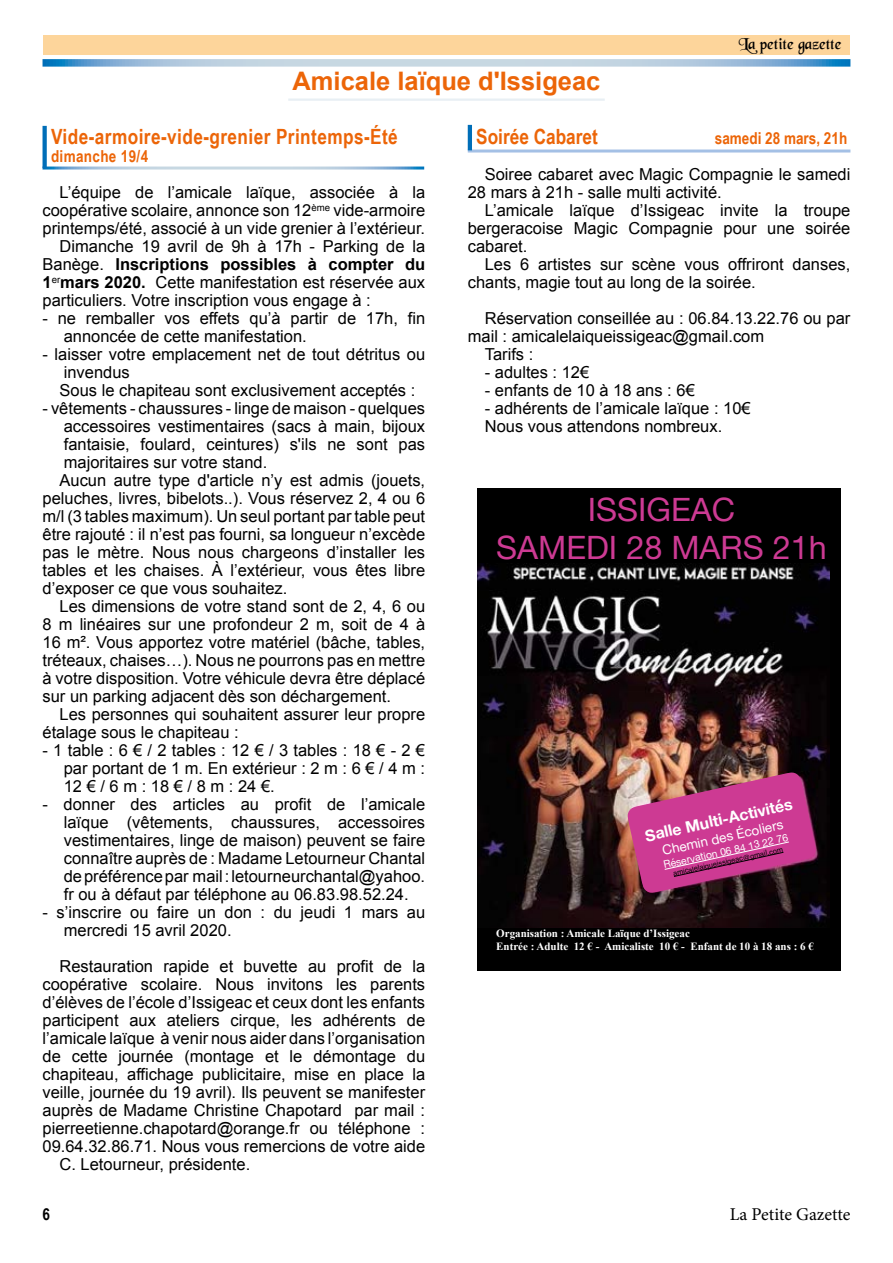
<style>
.page{position:relative;width:893px;height:1263px;background:#fff}
.page>*{position:absolute;margin:0;border:0;box-sizing:border-box;transform-origin:0 0}
.t1{font:32.4px/37.8px "Helvetica Neue";color:#cd3a93;text-align:center}
.Titre_étendu_couleur{font:700 25.5px "Arial";color:#ec6508}
.Intertitre_2_lignes{font:700 21px "Arial Narrow";letter-spacing:.02em;color:#ec6508}
.Intertitre_1_ligne_c{font:700 21px "Arial Narrow";color:#ec6508}
.t2{font:18px "Minion Pro";color:#000}
.Texte{font:16.5px/18px "Arial";color:#000;text-align:justify}
.Liste{font:16.5px/18px "Arial";color:#000}
.Intertitre_1_ligne_c-2{font:700 16.5px "Arial Narrow";color:#ec6508}
.t3{font:16.5px "Black Chancery";color:#000}
.Intertitre_2_lignes-2{font:700 16.5px "Arial Narrow";letter-spacing:.02em;color:#ec6508}
.t4{font:700 16.5px "Arial Narrow";color:#000}
.t5{font:700 15.9px "Helvetica Neue";color:#fff}
.t6{font:13.5px "Helvetica Neue";color:#fff}
.t7{font:700 10.95px/12.9px "Times New Roman";color:#fff}
.t8{font:10.35px "Helvetica Neue";color:#fff}
.t9{font:7.35px "Helvetica";color:#000}
.s1{font-weight:700}
</style>
<div class="page">
<div style="left:43px;top:35px;width:807px;height:20px;background:#fdd59b"></div>
<svg style="left:43px;top:59px;width:807px;height:8px;background:#a9c7dd"></svg>
<hr style="left:288px;top:99px;width:317px;height:2px;background:#e8eff4">
<svg style="left:43px;top:126px;width:4px;height:42px"></svg>
<hr style="left:468px;top:150px;width:382px;height:3px;background:#a4c0e5">
<hr style="left:468px;top:125px;width:4px;height:25px;background:#006eb8">
<div style="left:477px;top:488px;width:364px;height:482px;background:#000"></div>
<img style="left:477px;top:564px;width:353px;height:363px">
<img style="left:627px;top:772px;width:189px;height:121px">
<p class="t3" style="left:739px;top:35px;width:104px">La petite gazette</p>
<p class="Titre_étendu_couleur" style="left:292px;top:64px;width:309px">Amicale laïque d'Issigeac</p>
<p class="Intertitre_2_lignes" style="left:51px;top:121px;width:348px">Vide-armoire-vide-grenier Printemps-Été</p>
<p class="Intertitre_2_lignes-2" style="left:51px;top:144px;width:99px">dimanche 19/4</p>
<p class="Texte" style="left:43px;top:183px;width:384px;text-indent:17px">L’équipe de l’amicale laïque, associée à la coopérative scolaire, annonce son 12<sup>ème</sup> vide-armoire printemps/été, associé à un vide grenier à l’extérieur.</p>
<p class="Texte" style="left:43px;top:237px;width:384px;text-indent:17px">Dimanche 19 avril de 9h à 17h - Parking de la Banège. <span class="s1">Inscriptions possibles à compter du 1</span><sup>er</sup><span class="s1">mars 2020.</span> Cette manifestation est réservée aux particuliers. Votre inscription vous engage à :</p>
<p class="Liste" style="left:64px;top:309px;width:363px;text-indent:-21px">- ne remballer vos effets qu’à partir de 17h, fin annoncée de cette manifestation.</p>
<p class="Liste" style="left:64px;top:345px;width:363px;text-indent:-21px">- laisser votre emplacement net de tout détritus ou invendus</p>
<p class="Texte" style="left:60px;top:381px;width:357px">Sous le chapiteau sont exclusivement acceptés :</p>
<p class="Liste" style="left:64px;top:399px;width:363px;text-align:justify;text-indent:-21px">- vêtements - chaussures - linge de maison - quelques accessoires vestimentaires (sacs à main, bijoux fantaisie, foulard, ceintures) s'ils ne sont pas majoritaires sur votre stand.</p>
<p class="Texte" style="left:43px;top:471px;width:384px;text-indent:17px">Aucun autre type d'article n’y est admis (jouets, peluches, livres, bibelots..). Vous réservez 2, 4 ou 6 m/l (3 tables maximum). Un seul portant par table peut être rajouté : il n’est pas fourni, sa longueur n’excède pas le mètre. Nous nous chargeons d’installer les tables et les chaises. À l’extérieur, vous êtes libre d’exposer ce que vous souhaitez.</p>
<p class="Texte" style="left:43px;top:597px;width:384px;text-indent:17px">Les dimensions de votre stand sont de 2, 4, 6 ou 8 m linéaires sur une profondeur 2 m, soit de 4 à 16 m². Vous apportez votre matériel (bâche, tables, tréteaux, chaises…). Nous ne pourrons pas en mettre à votre disposition. Votre véhicule devra être déplacé sur un parking adjacent dès son déchargement.</p>
<p class="Texte" style="left:43px;top:705px;width:384px;text-indent:17px">Les personnes qui souhaitent assurer leur propre étalage sous le chapiteau :</p>
<p class="Liste" style="left:64px;top:741px;width:363px;text-align:justify;text-indent:-21px">- 1 table : 6 € / 2 tables : 12 € / 3 tables : 18 € - 2 € par portant de 1 m. En extérieur : 2 m : 6 € / 4 m :<br>12 € / 6 m : 18 € / 8 m : 24 €.</p>
<p class="Liste" style="left:64px;top:795px;width:363px;text-align:justify;text-indent:-21px">- donner des articles au profit de l’amicale laïque (vêtements, chaussures, accessoires vestimentaires, linge de maison) peuvent se faire connaître auprès de : Madame Letourneur Chantal de préférence par mail : letourneurchantal@yahoo. fr ou à défaut par téléphone au 06.83.98.52.24.</p>
<p class="Liste" style="left:64px;top:903px;width:363px;text-indent:-21px">- s’inscrire ou faire un don : du jeudi 1 mars au mercredi 15 avril 2020.</p>
<p class="Texte" style="left:43px;top:957px;width:384px;text-indent:17px">Restauration rapide et buvette au profit de la coopérative scolaire. Nous invitons les parents d’élèves de l’école d’Issigeac et ceux dont les enfants participent aux ateliers cirque, les adhérents de l’amicale laïque à venir nous aider dans l’organisation de cette journée (montage et le démontage du chapiteau, affichage publicitaire, mise en place la veille, journée du 19 avril). Ils peuvent se manifester auprès de Madame Christine Chapotard par mail : pierreetienne.chapotard@orange.fr ou téléphone :<br>09.64.32.86.71. Nous vous remercions de votre aide</p>
<p class="Texte" style="left:60px;top:1155px;width:192px">C. Letourneur, présidente.</p>
<p class="Intertitre_1_ligne_c" style="left:476px;top:121px;width:123px">Soirée Cabaret</p>
<p class="Intertitre_1_ligne_c-2" style="left:715px;top:126px;width:134px">samedi 28 mars, 21h</p>
<p class="Texte" style="left:468px;top:165px;width:384px;text-indent:17px">Soiree cabaret avec Magic Compagnie le samedi<br>28 mars à 21h - salle multi activité.</p>
<p class="Texte" style="left:468px;top:201px;width:384px;text-indent:17px">L’amicale laïque d’Issigeac invite la troupe bergeracoise Magic Compagnie pour une soirée cabaret.</p>
<p class="Texte" style="left:468px;top:255px;width:384px;text-indent:17px">Les 6 artistes sur scène vous offriront danses, chants, magie tout au long de la soirée.</p>
<p class="Texte" style="left:468px;top:309px;width:384px;text-indent:17px">Réservation conseillée au : 06.84.13.22.76 ou par mail : amicalelaiqueissigeac@gmail.com</p>
<p class="Texte" style="left:485px;top:345px;width:50px">Tarifs :</p>
<p class="Texte" style="left:485px;top:363px;width:106px">- adultes : 12€</p>
<p class="Texte" style="left:485px;top:381px;width:212px">- enfants de 10 à 18 ans : 6€</p>
<p class="Texte" style="left:485px;top:399px;width:267px">- adhérents de l’amicale laïque : 10€</p>
<p class="Texte" style="left:485px;top:417px;width:239px">Nous vous attendons nombreux.</p>
<p class="t1" style="left:496px;top:492px;width:332px">ISSIGEAC<br>SAMEDI 28 MARS 21h</p>
<p class="t5" style="left:643px;top:823px;width:152px;rotate:-12deg">Salle Multi-Activités</p>
<p class="t6" style="left:660px;top:840px;width:125px;rotate:-12deg">Chemin des Écoliers</p>
<p class="t8" style="left:662px;top:857px;width:129px;rotate:-12deg">Réservation 06 84 13 22 76</p>
<p class="t9" style="left:672px;top:867px;width:114px;rotate:-12deg">amicalelaiqueissigeac@gmail.com</p>
<p class="t7" style="left:496px;top:926px;width:319px">Organisation : Amicale Laïque d’Issigeac<br>Entrée : Adulte 12 € - Amicaliste 10 € - Enfant de 10 à 18 ans : 6 €</p>
<p class="t4" style="left:43px;top:1202px;width:9px">6</p>
<p class="t2" style="left:730px;top:1203px;width:122px">La Petite Gazette</p>
</div>
